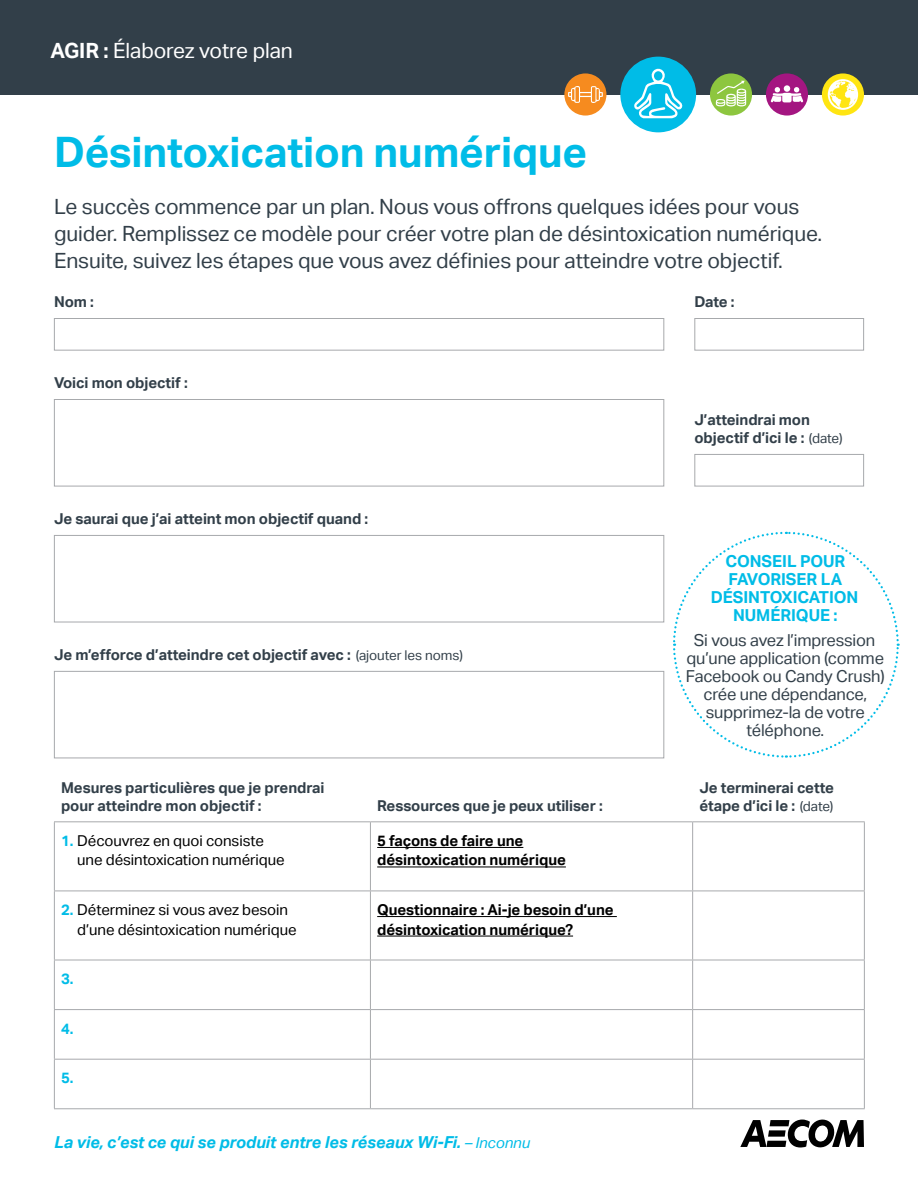
<style>
.page{position:relative;width:918px;height:1188px;background:#fff}
.page>*{position:absolute;margin:0;border:0;box-sizing:border-box;transform-origin:0 0}
.t1{font:700 42px "AECOM Sans";letter-spacing:-.005em;color:#00bce7}
.t2{font:21px/27px "AECOM Sans";letter-spacing:-.005em;color:#323f49}
.t3{font:21px "AECOM Sans";letter-spacing:-.005em;color:#fff}
.t4{font:16.5px/18px "AECOM Sans";letter-spacing:-.01em;color:#323f49;text-align:center}
.t5{font:italic 700 16.5px "AECOM Sans";letter-spacing:-.005em;color:#00bce7}
.t6{font:700 16.5px/18px "AECOM Sans";letter-spacing:-.005em;color:#00bce7;text-align:center}
.t7{font:700 15px/18px "AECOM Sans";letter-spacing:-.005em;color:#323f49}
.t8{font:15px/19.5px "AECOM Sans";letter-spacing:-.005em;color:#000}
.t9{font:700 15px/19.5px "AECOM Sans";letter-spacing:-.005em;color:#000}
.t10{font:700 15px "AECOM Sans";color:#00bce7}
.s1{font-weight:700}
.s2{font-weight:400;font-size:13.5px}
.s3{font-weight:700;color:#00bce7}
.s4{font-weight:400;font-size:15px}
</style>
<div class="page">
<svg style="left:673px;top:531px;width:227px;height:227px"></svg>
<div style="left:0;top:0;width:918px;height:94px;background:#323f49"></div>
<div style="left:564px;top:73px;width:42px;height:43px;background:#f68b1f;border-radius:50%"></div>
<svg style="left:568px;top:86px;width:35px;height:17px"></svg>
<div style="left:620px;top:57px;width:76px;height:75px;background:#00bce7;border-radius:50%"></div>
<svg style="left:634px;top:68px;width:48px;height:50px"></svg>
<div style="left:710px;top:73px;width:42px;height:43px;background:#8dc63f;border-radius:50%"></div>
<svg style="left:716px;top:81px;width:30px;height:26px"></svg>
<div style="left:766px;top:73px;width:42px;height:43px;background:#a41681;border-radius:50%"></div>
<div style="left:784px;top:85px;width:6px;height:7px;background:#fff;border-radius:50%"></div>
<svg style="left:771px;top:87px;width:32px;height:15px"></svg>
<div style="left:822px;top:73px;width:42px;height:43px;background:#ffe512;border-radius:50%"></div>
<svg style="left:828px;top:79px;width:30px;height:31px"></svg>
<svg style="left:740px;top:1119px;width:124px;height:29px"></svg>
<div style="left:54px;top:318px;width:610px;height:33px;background:#fff;border:1px solid #a7a9ac"></div>
<div style="left:694px;top:454px;width:170px;height:32px;background:#fff;border:1px solid #a7a9ac"></div>
<div style="left:694px;top:318px;width:170px;height:33px;background:#fff;border:1px solid #a7a9ac"></div>
<hr style="left:54px;top:821px;width:316px;height:1px;background:#a7a9ac">
<hr style="left:54px;top:822px;width:1px;height:69px;background:#a7a9ac">
<hr style="left:370px;top:821px;width:323px;height:1px;background:#a7a9ac">
<hr style="left:370px;top:822px;width:1px;height:69px;background:#a7a9ac">
<hr style="left:693px;top:821px;width:172px;height:1px;background:#a7a9ac">
<hr style="left:692px;top:822px;width:1px;height:69px;background:#a7a9ac">
<hr style="left:864px;top:822px;width:1px;height:69px;background:#a7a9ac">
<hr style="left:54px;top:891px;width:316px;height:1px;background:#a7a9ac">
<hr style="left:54px;top:891px;width:1px;height:69px;background:#a7a9ac">
<hr style="left:370px;top:891px;width:323px;height:1px;background:#a7a9ac">
<hr style="left:370px;top:891px;width:1px;height:69px;background:#a7a9ac">
<hr style="left:693px;top:891px;width:172px;height:1px;background:#a7a9ac">
<hr style="left:692px;top:891px;width:1px;height:69px;background:#a7a9ac">
<hr style="left:864px;top:891px;width:1px;height:69px;background:#a7a9ac">
<hr style="left:54px;top:960px;width:316px;height:1px;background:#a7a9ac">
<hr style="left:54px;top:960px;width:1px;height:49px;background:#a7a9ac">
<hr style="left:370px;top:960px;width:323px;height:1px;background:#a7a9ac">
<hr style="left:370px;top:960px;width:1px;height:49px;background:#a7a9ac">
<hr style="left:693px;top:960px;width:172px;height:1px;background:#a7a9ac">
<hr style="left:692px;top:960px;width:1px;height:49px;background:#a7a9ac">
<hr style="left:864px;top:960px;width:1px;height:49px;background:#a7a9ac">
<hr style="left:54px;top:1009px;width:316px;height:1px;background:#a7a9ac">
<hr style="left:54px;top:1010px;width:1px;height:49px;background:#a7a9ac">
<hr style="left:370px;top:1009px;width:323px;height:1px;background:#a7a9ac">
<hr style="left:370px;top:1010px;width:1px;height:49px;background:#a7a9ac">
<hr style="left:693px;top:1009px;width:172px;height:1px;background:#a7a9ac">
<hr style="left:692px;top:1010px;width:1px;height:49px;background:#a7a9ac">
<hr style="left:864px;top:1010px;width:1px;height:49px;background:#a7a9ac">
<hr style="left:54px;top:1059px;width:316px;height:1px;background:#a7a9ac">
<hr style="left:54px;top:1060px;width:1px;height:48px;background:#a7a9ac">
<hr style="left:370px;top:1059px;width:323px;height:1px;background:#a7a9ac">
<hr style="left:370px;top:1060px;width:1px;height:48px;background:#a7a9ac">
<hr style="left:693px;top:1059px;width:172px;height:1px;background:#a7a9ac">
<hr style="left:692px;top:1060px;width:1px;height:48px;background:#a7a9ac">
<hr style="left:864px;top:1060px;width:1px;height:48px;background:#a7a9ac">
<hr style="left:54px;top:1108px;width:316px;height:1px;background:#a7a9ac">
<hr style="left:370px;top:1108px;width:323px;height:1px;background:#a7a9ac">
<hr style="left:693px;top:1108px;width:172px;height:1px;background:#a7a9ac">
<hr style="left:377px;top:847px;width:146px;height:1px;background:#000">
<hr style="left:377px;top:866px;width:189px;height:1px;background:#000">
<hr style="left:377px;top:916px;width:240px;height:1px;background:#000">
<hr style="left:377px;top:936px;width:196px;height:1px;background:#000">
<div style="left:54px;top:399px;width:610px;height:87px;background:#fff;border:1px solid #a7a9ac"></div>
<div style="left:54px;top:535px;width:610px;height:87px;background:#fff;border:1px solid #a7a9ac"></div>
<div style="left:54px;top:671px;width:610px;height:87px;background:#fff;border:1px solid #a7a9ac"></div>
<h2 class="t3" style="left:50px;top:38px;width:244px"><span class="s1">AGIR :</span> Élaborez votre plan</h2>
<h1 class="t1" style="left:54px;top:128px;width:535px">Désintoxication numérique</h1>
<p class="t2" style="left:54px;top:193px;width:770px">Le succès commence par un plan. Nous vous offrons quelques idées pour vous guider. Remplissez ce modèle pour créer votre plan de désintoxication numérique.<br>Ensuite, suivez les étapes que vous avez définies pour atteindre votre objectif.</p>
<p class="t7" style="left:54px;top:293px;width:41px">Nom :</p>
<p class="t7" style="left:54px;top:374px;width:135px">Voici mon objectif :</p>
<p class="t7" style="left:54px;top:510px;width:316px">Je saurai que j’ai atteint mon objectif quand :</p>
<p class="t7" style="left:54px;top:646px;width:410px">Je m’efforce d’atteindre cet objectif avec : <span class="s2">(ajouter les noms)</span></p>
<p class="t7" style="left:61px;top:779px;width:265px">Mesures particulières que je prendrai pour atteindre mon objectif :</p>
<p class="t7" style="left:377px;top:797px;width:227px">Ressources que je peux utiliser :</p>
<p class="t8" style="left:77px;top:831px;width:209px;text-indent:-16px"><span class="s3">1.</span> Découvrez en quoi consiste une désintoxication numérique</p>
<p class="t9" style="left:377px;top:831px;width:190px">5 façons de faire une désintoxication numérique</p>
<p class="t8" style="left:77px;top:900px;width:221px;text-indent:-16px"><span class="s3">2.</span> Déterminez si vous avez besoin d’une désintoxication numérique</p>
<p class="t9" style="left:377px;top:900px;width:238px">Questionnaire : Ai-je besoin d’une désintoxication numérique?</p>
<p class="t10" style="left:61px;top:970px;width:14px">3.</p>
<p class="t10" style="left:61px;top:1020px;width:14px">4.</p>
<p class="t10" style="left:61px;top:1069px;width:14px">5.</p>
<p class="t5" style="left:54px;top:1132px;width:478px">La vie, c’est ce qui se produit entre les réseaux Wi-Fi. <span class="s4">– Inconnu</span></p>
<p class="t7" style="left:694px;top:293px;width:42px">Date :</p>
<p class="t7" style="left:694px;top:411px;width:150px">J’atteindrai mon objectif d’ici le : <span class="s2">(date)</span></p>
<p class="t6" style="left:711px;top:553px;width:149px">CONSEIL POUR<br>FAVORISER LA<br>DÉSINTOXICATION<br>NUMÉRIQUE :</p>
<p class="t4" style="left:686px;top:632px;width:200px">Si vous avez l’impression qu’une application (comme<br>Facebook ou Candy Crush) crée une dépendance, supprimez-la de votre téléphone.</p>
<p class="t7" style="left:699px;top:779px;width:136px">Je terminerai cette étape d’ici le : <span class="s2">(date)</span></p>
</div>
